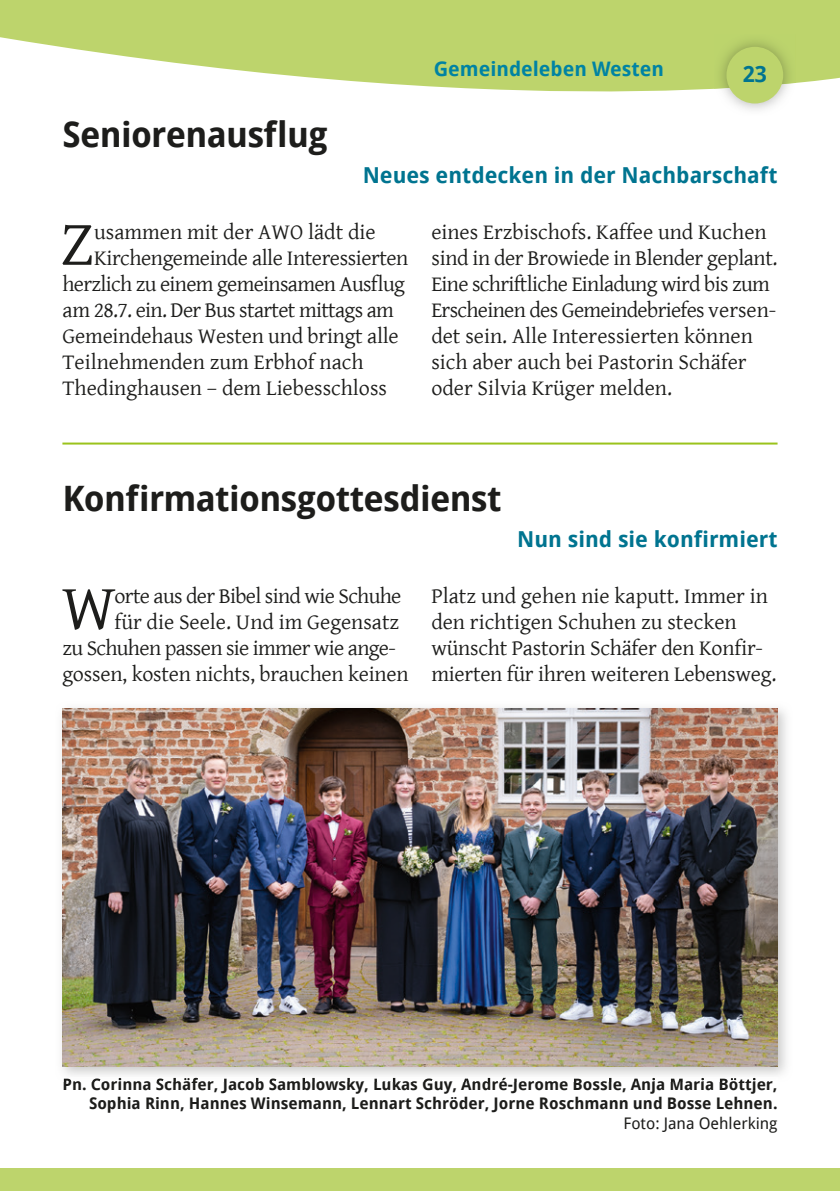
<style>
.page{position:relative;width:840px;height:1191px;background:#fff}
.page>*{position:absolute;margin:0;border:0;box-sizing:border-box;transform-origin:0 0}
.t1{font:64.2px "Gentium Basic";color:#1d1d1b}
.t2{font:700 35px "Droid Sans";letter-spacing:-.02em;color:#1d1d1b}
.t3{font:22px/26px "Gentium Basic";letter-spacing:-.01em;color:#1d1d1b}
.t4{font:22px "Gentium Basic";letter-spacing:-.03em;color:#1d1d1b}
.t5{font:700 22px "Droid Sans";color:#007490}
.t6{font:700 20px "Droid Sans";color:#0083a3}
.t7{font:700 16px/19.2px "Droid Sans";color:#1d1d1b;text-align:right}
.t8{font:16px "Droid Sans";color:#1d1d1b}
</style>
<div class="page">
<svg style="left:0;top:0;width:839px;height:92px;fill:#bdd46c"></svg>
<img style="left:713px;top:89px;width:82px;height:21px">
<img style="left:713px;top:34px;width:82px;height:55px">
<div style="left:726px;top:47px;width:56px;height:56px;background:#bdd46c;border-radius:50%"></div>
<div style="left:0;top:1168px;width:839px;height:23px;background:#bdd46c"></div>
<img style="left:62px;top:708px;width:724px;height:373px">
<img style="left:64px;top:1077px;width:713px;height:4px">
<img style="left:62px;top:709px;width:715px;height:357px">
<hr style="left:62px;top:442px;width:715px;height:2px;background:#9bc31c">
<h2 class="t2" style="left:62px;top:109px;width:266px">Seniorenausflug</h2>
<p class="t6" style="left:433px;top:55px;width:232px">Gemeindeleben Westen</p>
<p class="t5" style="left:742px;top:58px;width:26px">23</p>
<p class="t5" style="left:362px;top:159px;width:416px">Neues entdecken in der Nachbarschaft</p>
<h1 class="t1" style="left:61px;top:197px;width:35px">Z</h1>
<p class="t3" style="left:94px;top:218px;width:283px">usammen mit der AWO lädt die</p>
<p class="t3" style="left:94px;top:244px;width:315px">Kirchengemeinde alle Interessierten</p>
<p class="t4" style="left:62px;top:267px;width:344px">herzlich zu einem gemeinsamen Ausflug</p>
<p class="t4" style="left:62px;top:293px;width:333px">am 28.7. ein. Der Bus startet mittags am</p>
<p class="t3" style="left:62px;top:322px;width:337px">Gemeindehaus Westen und bringt alle</p>
<p class="t3" style="left:62px;top:348px;width:302px">Teilnehmenden zum Erbhof nach</p>
<p class="t3" style="left:62px;top:374px;width:326px">Thedinghausen – dem Liebesschloss</p>
<p class="t3" style="left:431px;top:218px;width:347px">eines Erzbischofs. Kaffee und Kuchen sind in der Browiede in Blender geplant.<br>Eine schriftliche Einladung wird bis zum Erscheinen des Gemeindebriefes versen&shy;det sein. Alle Interessierten können sich aber auch bei Pastorin Schäfer oder Silvia Krüger melden.</p>
<h2 class="t2" style="left:62px;top:474px;width:440px">Konfirmationsgottesdienst</h2>
<p class="t5" style="left:517px;top:524px;width:262px">Nun sind sie konfirmiert</p>
<h1 class="t1" style="left:62px;top:561px;width:56px">W</h1>
<p class="t4" style="left:114px;top:579px;width:288px">orte aus der Bibel sind wie Schuhe</p>
<p class="t3" style="left:114px;top:608px;width:286px">für die Seele. Und im Gegensatz</p>
<p class="t4" style="left:62px;top:631px;width:335px">zu Schuhen passen sie immer wie ange-</p>
<p class="t3" style="left:62px;top:660px;width:347px">gossen, kosten nichts, brauchen keinen</p>
<p class="t3" style="left:431px;top:582px;width:346px">Platz und gehen nie kaputt. Immer in den richtigen Schuhen zu stecken wünscht Pastorin Schäfer den Konfir&shy;mierten für ihren weiteren Lebensweg.</p>
<p class="t7" style="left:62px;top:1074px;width:716px">Pn. Corinna Schäfer, Jacob Samblowsky, Lukas Guy, André-Jerome Bossle, Anja Maria Böttjer,<br>Sophia Rinn, Hannes Winsemann, Lennart Schröder, Jorne Roschmann und Bosse Lehnen.</p>
<p class="t8" style="left:623px;top:1111px;width:155px">Foto: Jana Oehlerking</p>
</div>
